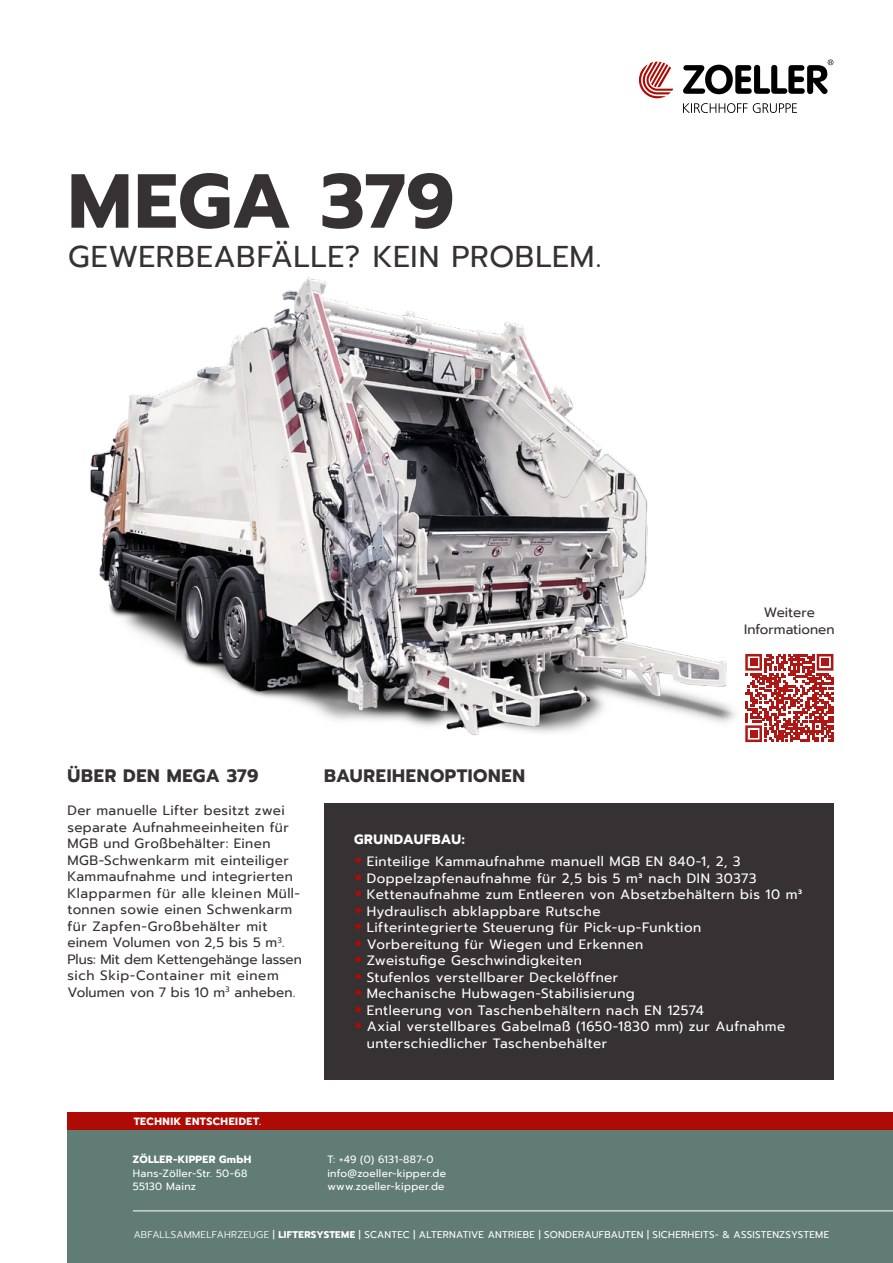
<style>
.page{position:relative;width:893px;height:1263px;background:#fff}
.page>*{position:absolute;margin:0;border:0;box-sizing:border-box;transform-origin:0 0}
.t1{font:700 76.5px "Prompt";letter-spacing:.005em;color:#363233}
.t2{font:30px "Prompt";letter-spacing:.015em;color:#363233}
.t3{font:700 18px "Prompt";letter-spacing:.035em;color:#363233}
.t4{font:13.5px/16.5px "Prompt";letter-spacing:.035em;color:#fff}
.t5{font:13.5px/16.5px "Prompt";letter-spacing:.025em;color:#363233}
.t6{font:13.5px/16.5px "Prompt";color:#363233;text-align:center}
.t7{font:700 13.5px "Prompt";letter-spacing:.035em;color:#fff}
.t8{font:10.5px/13.5px "Prompt";letter-spacing:.025em;color:#fff}
.t9{font:700 10.5px "Prompt";letter-spacing:.06em;color:#fff}
.t10{font:700 10.5px "Prompt";letter-spacing:.04em;color:#fff}
.t11{font:9.75px "Prompt";letter-spacing:.025em;color:#fff}
.s1{font-size:31.5px;color:#ae0b05}
.s2{font-weight:300}
.s3{font-weight:700}
</style>
<div class="page">
<svg style="left:639px;top:62px;width:34px;height:36px"></svg>
<svg style="left:683px;top:103px;width:114px;height:10px"></svg>
<svg style="left:683px;top:60px;width:150px;height:34px"></svg>
<div style="left:324px;top:804px;width:509px;height:276px;background:#363233"></div>
<div style="left:67px;top:1129px;width:826px;height:134px;background:#617b75"></div>
<div style="left:67px;top:1112px;width:826px;height:17px;background:#ae0b05"></div>
<hr style="left:133px;top:1210px;width:760px;height:1px;background:#fff">
<svg style="left:746px;top:654px;width:87px;height:88px"></svg>
<div style="left:750px;top:659px;width:7px;height:7px;background:#af1715"></div>
<div style="left:821px;top:659px;width:8px;height:7px;background:#af1715"></div>
<div style="left:750px;top:730px;width:7px;height:7px;background:#af1715"></div>
<img style="left:90px;top:277px;width:656px;height:466px">
<h1 class="t1" style="left:68px;top:144px;width:388px">MEGA 379</h1>
<h2 class="t2" style="left:68px;top:235px;width:535px">GEWERBEABFÄLLE? KEIN PROBLEM.</h2>
<p class="t6" style="left:744px;top:604px;width:92px">Weitere<br>Informationen</p>
<h3 class="t3" style="left:67px;top:762px;width:192px">ÜBER DEN MEGA 379</h3>
<p class="t5" style="left:67px;top:802px;width:236px">Der manuelle Lifter besitzt zwei separate Aufnahmeeinheiten für<br>MGB und Großbehälter: Einen<br>MGB-Schwenkarm mit einteiliger<br>Kammaufnahme und integrierten<br>Klapparmen für alle kleinen Müll&shy;tonnen sowie einen Schwenkarm für Zapfen-Großbehälter mit einem Volumen von 2,5 bis 5 m<sup>3</sup>.<br>Plus: Mit dem Kettengehänge lassen sich Skip-Container mit einem<br>Volumen von 7 bis 10 m<sup>3</sup> anheben.</p>
<h3 class="t3" style="left:324px;top:762px;width:202px">BAUREIHENOPTIONEN</h3>
<p class="t7" style="left:354px;top:829px;width:112px">GRUNDAUFBAU:</p>
<p class="t4" style="left:354px;top:853px;width:388px"><span class="s1">•</span> Einteilige Kammaufnahme manuell MGB EN 840-1, 2, 3</p>
<p class="t4" style="left:354px;top:870px;width:404px"><span class="s1">•</span> Doppelzapfenaufnahme für 2,5 bis 5 m³ nach DIN 30373</p>
<p class="t4" style="left:354px;top:886px;width:450px"><span class="s1">•</span> Kettenaufnahme zum Entleeren von Absetzbehältern bis 10 m³</p>
<p class="t4" style="left:354px;top:903px;width:248px"><span class="s1">•</span> Hydraulisch abklappbare Rutsche</p>
<p class="t4" style="left:354px;top:919px;width:349px"><span class="s1">•</span> Lifterintegrierte Steuerung für Pick-up-Funktion</p>
<p class="t4" style="left:354px;top:936px;width:291px"><span class="s1">•</span> Vorbereitung für Wiegen und Erkennen</p>
<p class="t4" style="left:354px;top:952px;width:229px"><span class="s1">•</span> Zweistufige Geschwindigkeiten</p>
<p class="t4" style="left:354px;top:969px;width:266px"><span class="s1">•</span> Stufenlos verstellbarer Deckelöffner</p>
<p class="t4" style="left:354px;top:985px;width:282px"><span class="s1">•</span> Mechanische Hubwagen-Stabilisierung</p>
<p class="t4" style="left:354px;top:1002px;width:351px"><span class="s1">•</span> Entleerung von Taschenbehältern nach EN 12574</p>
<p class="t4" style="left:367px;top:1018px;width:420px;text-indent:-13px"><span class="s1">•</span> Axial verstellbares Gabelmaß (1650-1830 mm) zur Aufnahme unterschiedlicher Taschenbehälter</p>
<p class="t9" style="left:134px;top:1113px;width:129px">TECHNIK ENTSCHEIDET.</p>
<p class="t10" style="left:133px;top:1151px;width:120px">ZÖLLER-KIPPER GmbH</p>
<p class="t8" style="left:133px;top:1166px;width:116px">Hans-Zöller-Str. 50-68<br>55130 Mainz</p>
<p class="t8" style="left:327px;top:1153px;width:120px">T: +49 (0) 6131-887-0 info@zoeller-kipper.de www.zoeller-kipper.de</p>
<p class="t11" style="left:134px;top:1228px;width:697px"><span class="s2">ABFALLSAMMELFAHRZEUGE</span> | <span class="s3">LIFTERSYSTEME</span> | SCANTEC | ALTERNATIVE ANTRIEBE | SONDERAUFBAUTEN | SICHERHEITS- &amp; ASSISTENZSYSTEME</p>
</div>
